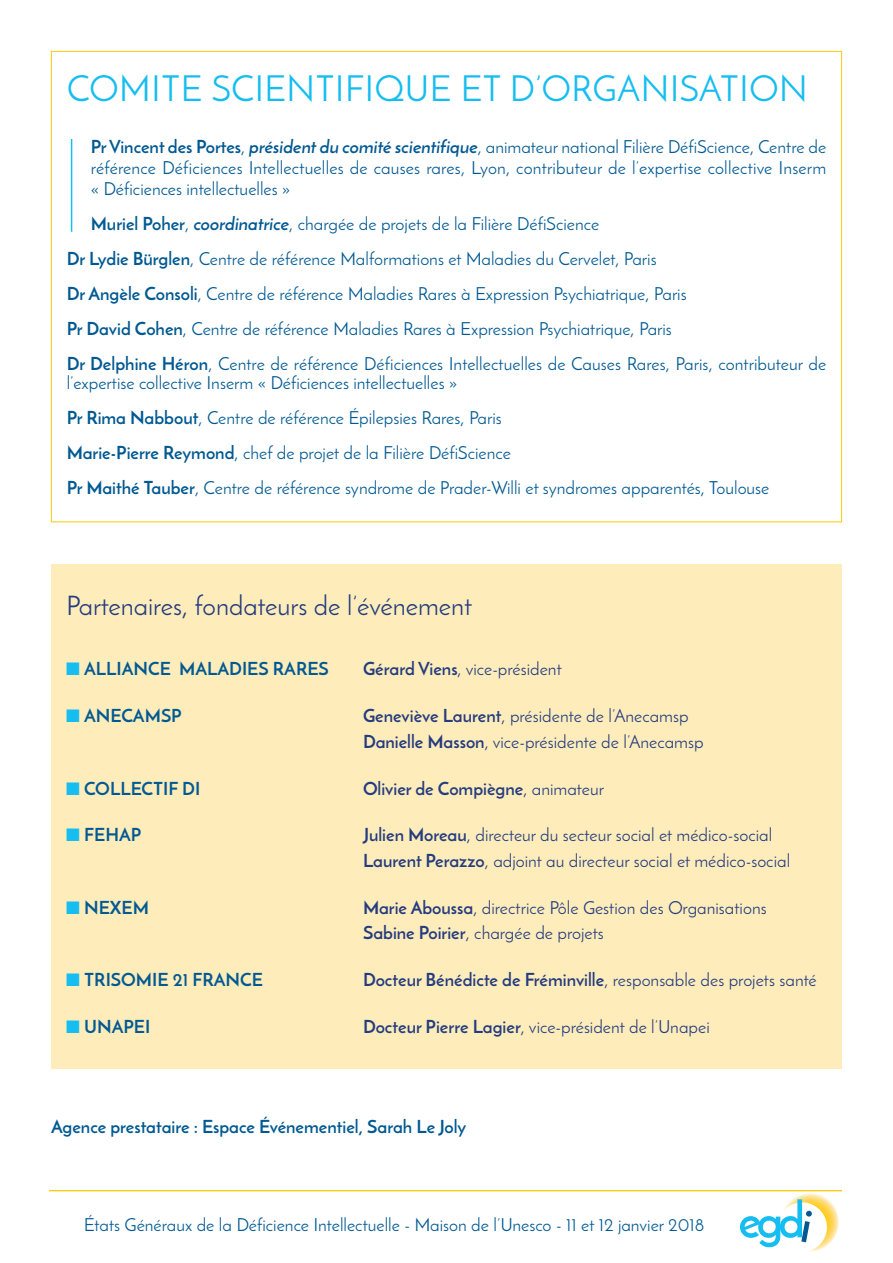
<style>
.page{position:relative;width:893px;height:1263px;background:#fff}
.page>*{position:absolute;margin:0;border:0;box-sizing:border-box;transform-origin:0 0}
.t1{font:36px "Josefin Sans";color:#15bdf0}
.t2{font:27px "Josefin Sans";color:#253c7f}
.t3{font:18px/35px "Josefin Sans";color:#015992}
.t4{font:18px/25.5px "Josefin Sans";color:#253c7f}
.t5{font:700 18px "Josefin Sans";color:#015992}
.t6{font:700 18px "Josefin Sans";color:#253c7f}
.s1{font-weight:700}
.s2{font-weight:700;font-style:italic}
.s3{color:#15bdf0}
.s4{font-weight:400}
</style>
<div class="page">
<svg style="left:740px;top:1193px;width:99px;height:58px"></svg>
<hr style="left:49px;top:1190px;width:793px;height:1px;background:#feca0a">
<div style="left:51px;top:564px;width:791px;height:504px;background:#feedbb"></div>
<hr style="left:71px;top:139px;width:1px;height:93px;background:#15bdf0">
<h1 class="t1" style="left:67px;top:67px;width:743px">COMITE SCIENTIFIQUE ET D’ORGANISATION</h1>
<p class="t3" style="left:91px;top:136px;width:737px;line-height:21px;text-align:justify"><span class="s1">PrVincent des Portes</span>, <span class="s2">président du comité scientifique</span>, animateur national Filière DéfiScience, Centre de référence Déficiences Intellectuelles de causes rares, Lyon, contributeur de l’expertise collective Inserm « Déficiences intellectuelles »</p>
<p class="t3" style="left:67px;top:206px;width:761px;text-indent:24px"><span class="s1">Muriel Poher</span>, <span class="s2">coordinatrice</span>, chargée de projets de la Filière DéfiScience<br><span class="s1">Dr Lydie Bürglen</span>, Centre de référence Malformations et Maladies du Cervelet, Paris<br><span class="s1">Dr Angèle Consoli</span>, Centre de référence Maladies Rares à Expression Psychiatrique, Paris<br><span class="s1">Pr David Cohen</span>, Centre de référence Maladies Rares à Expression Psychiatrique, Paris<br><span class="s1">Dr Delphine Héron</span>, Centre de référence Déficiences Intellectuelles de Causes Rares, Paris, contributeur de</p>
<p class="t3" style="left:67px;top:365px;width:704px">l’expertise collective Inserm « Déficiences intellectuelles »<br><span class="s1">Pr Rima Nabbout</span>, Centre de référence Épilepsies Rares, Paris<br><span class="s1">Marie-Pierre Reymond</span>, chef de projet de la Filière DéfiScience<br><span class="s1">Pr Maithé Tauber</span>, Centre de référence syndrome de Prader-Willi et syndromes apparentés, Toulouse</p>
<h2 class="t2" style="left:66px;top:589px;width:407px">Partenaires, fondateurs de l’événement</h2>
<p class="t5" style="left:66px;top:658px;width:264px"><span class="s3">■</span> ALLIANCE MALADIES RARES</p>
<p class="t4" style="left:363px;top:656px;width:200px"><span class="s1">Gérard Viens</span>, vice-président</p>
<p class="t5" style="left:66px;top:705px;width:117px"><span class="s3">■</span> ANECAMSP</p>
<p class="t4" style="left:363px;top:703px;width:342px"><span class="s1">Geneviève Laurent</span>, présidente de l’Anecamsp<br><span class="s1">Danielle Masson</span>, vice-présidente de l’Anecamsp</p>
<p class="t5" style="left:66px;top:777px;width:136px"><span class="s3">■</span> COLLECTIF DI</p>
<p class="t6" style="left:363px;top:777px;width:243px">Olivier de Compiègne<span class="s4">, animateur</span></p>
<p class="t5" style="left:66px;top:824px;width:77px"><span class="s3">■</span> FEHAP</p>
<p class="t4" style="left:363px;top:822px;width:429px"><span class="s1">Julien Moreau</span>, directeur du secteur social et médico-social<br><span class="s1">Laurent Perazzo</span>, adjoint au directeur social et médico-social</p>
<p class="t5" style="left:66px;top:896px;width:84px"><span class="s3">■</span> NEXEM</p>
<p class="t4" style="left:363px;top:894px;width:405px"><span class="s1">Marie Aboussa</span>, directrice Pôle Gestion des Organisations<br><span class="s1">Sabine Poirier</span>, chargée de projets</p>
<p class="t5" style="left:66px;top:968px;width:198px"><span class="s3">■</span> TRISOMIE 21 FRANCE</p>
<p class="t6" style="left:363px;top:968px;width:455px">Docteur Bénédicte de Fréminville<span class="s4">, responsable des projets santé</span></p>
<p class="t5" style="left:66px;top:1015px;width:86px"><span class="s3">■</span> UNAPEI</p>
<p class="t4" style="left:363px;top:1013px;width:348px"><span class="s1">Docteur Pierre Lagier</span>, vice-président de l’Unapei</p>
<p class="t5" style="left:51px;top:1115px;width:417px">Agence prestataire : Espace Événementiel, Sarah Le Joly</p>
<p class="t3" style="left:84px;top:1207px;width:622px">États Généraux de la Déficience Intellectuelle - Maison de l’Unesco - 11 et 12 janvier 2018</p>
</div>
